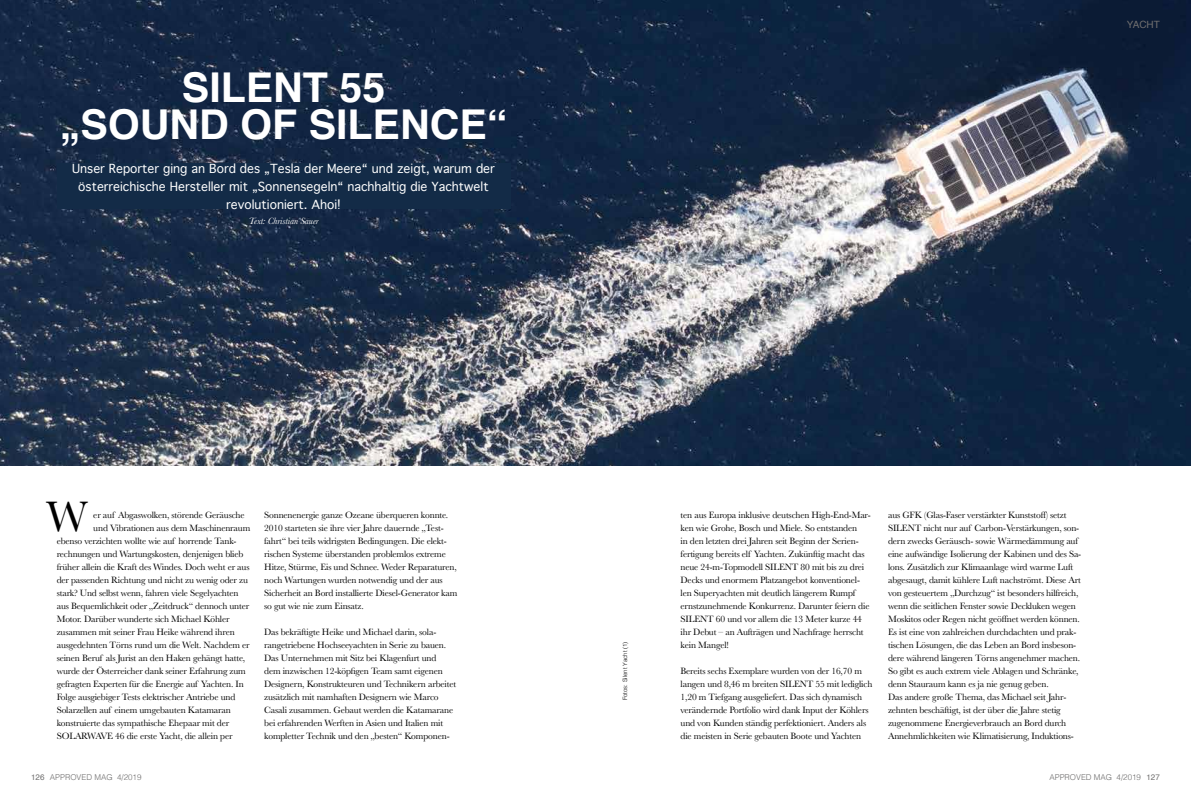
<style>
.page{position:relative;width:1191px;height:794px;background:#fff}
.page>*{position:absolute;margin:0;border:0;box-sizing:border-box;transform-origin:0 0}
.t1{font:44.3px "Baskerville";color:#000}
.t2{font:700 41.1px "Helvetica";color:#fff}
.t3{font:12px/18px "Geneva";color:#fff;text-align:center}
.t4{font:10px "Helvetica";color:#706f6f}
.t5{font:9.5px/13px "Baskerville";letter-spacing:-.015em;color:#000}
.t6{font:italic 9.5px "Baskerville";color:#fff}
.t7{font:300 8px "Helvetica";color:#706f6f}
.t8{font:300 6px "Helvetica";color:#000}
.s1{font-weight:400}
</style>
<div class="page">
<img style="left:0;top:0;width:1191px;height:465px">
<div style="left:57px;top:163px;width:453px;height:46px;background:#132b47"></div>
<svg style="left:403px;top:109px;width:24px;height:30px"></svg>
<div style="left:297px;top:108px;width:48px;height:32px;background:#112442"></div>
<svg style="left:351px;top:109px;width:20px;height:30px"></svg>
<svg style="left:229px;top:108px;width:41px;height:32px"></svg>
<svg style="left:82px;top:108px;width:114px;height:32px;background:#172946"></svg>
<h2 class="t2" style="left:60px;top:107px;width:22px">ࡐ</h2>
<h2 class="t2" style="left:182px;top:70px;width:205px">SILENT 55</h2>
<h2 class="t2" style="left:199px;top:107px;width:31px">'</h2>
<h2 class="t2" style="left:272px;top:107px;width:27px">(</h2>
<h2 class="t2" style="left:372px;top:107px;width:29px">)</h2>
<h2 class="t2" style="left:430px;top:107px;width:79px">&amp;)́</h2>
<p class="t3" style="left:72px;top:159px;width:424px">Unser Reporter ging an Bord des „Tesla der Meere“ und zeigt, warum der österreichische Hersteller mit „Sonnensegeln“ nachhaltig die Yachtwelt revolutioniert. Ahoi!</p>
<p class="t6" style="left:249px;top:215px;width:71px">Text: Christian Sauer</p>
<h1 class="t1" style="left:46px;top:491px;width:43px">W</h1>
<p class="t5" style="left:93px;top:508px;width:153px">er auf Abgaswolken, störende Geräusche</p>
<p class="t5" style="left:93px;top:521px;width:158px">und Vibrationen aus dem Maschinenraum</p>
<p class="t5" style="left:57px;top:534px;width:181px">ebenso verzichten wollte wie auf horrende Tank-</p>
<p class="t5" style="left:57px;top:547px;width:188px">rechnungen und Wartungskosten, denjenigen blieb</p>
<p class="t5" style="left:57px;top:560px;width:194px">früher allein die Kraft des Windes. Doch weht er aus</p>
<p class="t5" style="left:57px;top:573px;width:193px">der passenden Richtung und nicht zu wenig oder zu</p>
<p class="t5" style="left:57px;top:586px;width:183px">stark? Und selbst wenn, fahren viele Segelyachten</p>
<p class="t5" style="left:57px;top:599px;width:194px">aus Bequemlichkeit oder „Zeitdruck“ dennoch unter</p>
<p class="t5" style="left:57px;top:612px;width:174px">Motor. Darüber wunderte sich Michael Köhler</p>
<p class="t5" style="left:57px;top:625px;width:179px">zusammen mit seiner Frau Heike während ihren</p>
<p class="t5" style="left:57px;top:638px;width:194px">ausgedehnten Törns rund um die Welt. Nachdem er</p>
<p class="t5" style="left:57px;top:651px;width:190px">seinen Beruf als Jurist an den Haken gehängt hatte,</p>
<p class="t5" style="left:57px;top:664px;width:191px">wurde der Österreicher dank seiner Erfahrung zum</p>
<p class="t5" style="left:57px;top:677px;width:189px">gefragten Experten für die Energie auf Yachten. In</p>
<p class="t5" style="left:57px;top:690px;width:180px">Folge ausgiebiger Tests elektrischer Antriebe und</p>
<p class="t5" style="left:57px;top:703px;width:176px">Solarzellen auf einem umgebauten Katamaran</p>
<p class="t5" style="left:57px;top:716px;width:174px">konstruierte das sympathische Ehepaar mit der</p>
<p class="t5" style="left:57px;top:729px;width:177px">SOLARWAVE 46 die erste Yacht, die allein per</p>
<p class="t5" style="left:264px;top:508px;width:195px">Sonnenenergie ganze Ozeane überqueren konnte.<br>2010 starteten sie ihre vier Jahre dauernde „Test&shy;fahrt“ bei teils widrigsten Bedingungen. Die elekt&shy;rischen Systeme überstanden problemlos extreme Hitze, Stürme, Eis und Schnee. Weder Reparaturen, noch Wartungen wurden notwendig und der aus Sicherheit an Bord installierte Diesel-Generator kam so gut wie nie zum Einsatz.</p>
<p class="t5" style="left:264px;top:625px;width:193px">Das bekräftigte Heike und Michael darin, sola&shy;rangetriebene Hochseeyachten in Serie zu bauen.<br>Das Unternehmen mit Sitz bei Klagenfurt und<br>dem inzwischen 12-köpfigen Team samt eigenen Designern, Konstrukteuren und Technikern arbeitet zusätzlich mit namhaften Designern wie Marco Casali zusammen. Gebaut werden die Katamarane bei erfahrenden Werften in Asien und Italien mit kompletter Technik und den „besten“ Komponen-</p>
<p class="t4" style="left:1126px;top:20px;width:35px">YACHT</p>
<p class="t8" style="left:622px;top:700px;width:60px;rotate:-90deg">Fotos: Silent Yacht (1)</p>
<p class="t5" style="left:680px;top:508px;width:192px">ten aus Europa inklusive deutschen High-End-Mar&shy;ken wie Grohe, Bosch und Miele. So entstanden<br>in den letzten drei Jahren seit Beginn der Serien&shy;fertigung bereits elf Yachten. Zukünftig macht das neue 24-m-Topmodell SILENT 80 mit bis zu drei Decks und enormem Platzangebot konventionel&shy;len Superyachten mit deutlich längerem Rumpf ernstzunehmende Konkurrenz. Darunter feiern die SILENT 60 und vor allem die 13 Meter kurze 44 ihr Debut – an Aufträgen und Nachfrage herrscht kein Mangel!</p>
<p class="t5" style="left:680px;top:664px;width:193px">Bereits sechs Exemplare wurden von der 16,70 m langen und 8,46 m breiten SILENT 55 mit lediglich 1,20 m Tiefgang ausgeliefert. Das sich dynamisch verändernde Portfolio wird dank Input der Köhlers und von Kunden ständig perfektioniert. Anders als die meisten in Serie gebauten Boote und Yachten</p>
<p class="t5" style="left:888px;top:508px;width:195px">aus GFK (Glas-Faser verstärkter Kunststoff) setzt SILENT nicht nur auf Carbon-Verstärkungen, son&shy;dern zwecks Geräusch- sowie Wärmedämmung auf eine aufwändige Isolierung der Kabinen und des Sa&shy;lons. Zusätzlich zur Klimaanlage wird warme Luft abgesaugt, damit kühlere Luft nachströmt. Diese Art von gesteuertem „Durchzug“ ist besonders hilfreich, wenn die seitlichen Fenster sowie Deckluken wegen Moskitos oder Regen nicht geöffnet werden können.<br>Es ist eine von zahlreichen durchdachten und prak&shy;tischen Lösungen, die das Leben an Bord insbeson&shy;dere während längeren Törns angenehmer machen.<br>So gibt es auch extrem viele Ablagen und Schränke, denn Stauraum kann es ja nie genug geben.<br>Das andere große Thema, das Michael seit Jahr&shy;zehnten beschäftigt, ist der über die Jahre stetig zugenommene Energieverbrauch an Bord durch Annehmlichkeiten wie Klimatisierung, Induktions-</p>
<p class="t7" style="left:31px;top:774px;width:112px"><span class="s1">126</span> APPROVED MAG 4/2019</p>
<p class="t7" style="left:1049px;top:774px;width:112px">APPROVED MAG 4/2019 <span class="s1">127</span></p>
</div>
